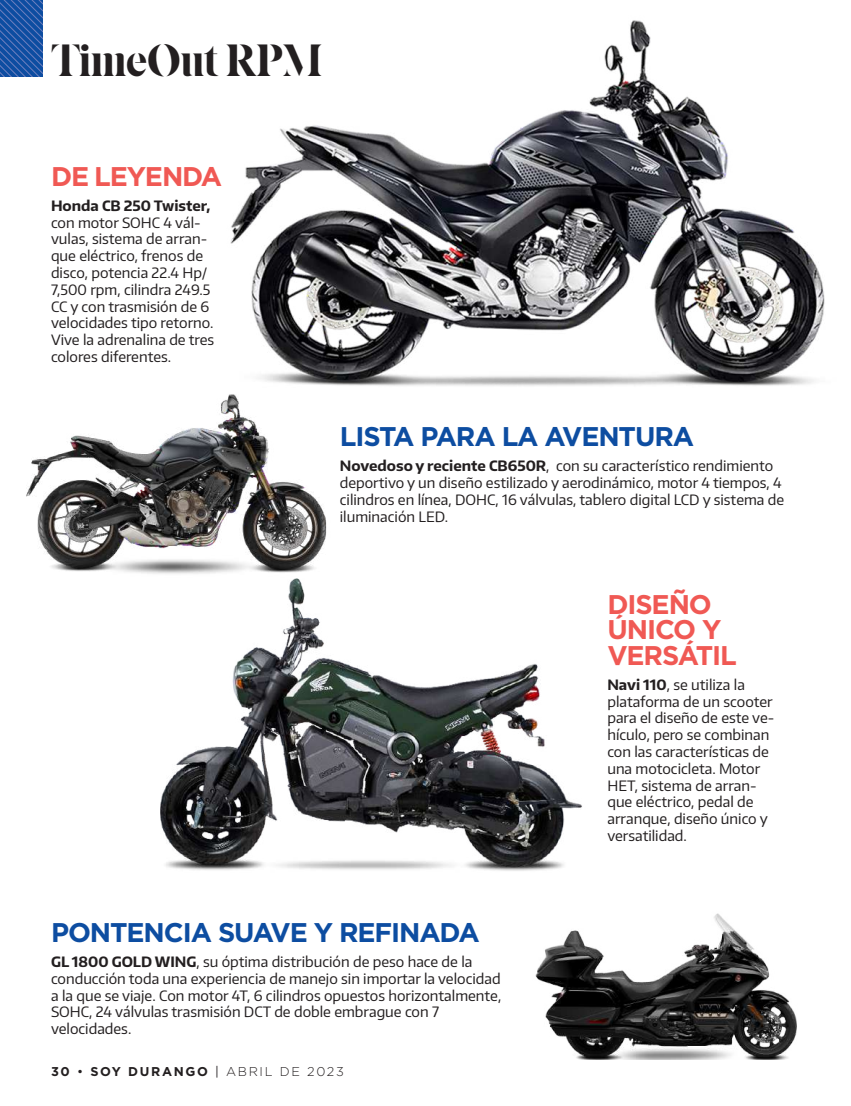
<style>
.page{position:relative;width:851px;height:1106px;background:#fff}
.page>*{position:absolute;margin:0;border:0;box-sizing:border-box;transform-origin:0 0}
.t1{font:45px "Eksell Display Stencil";letter-spacing:-.005em;color:#231f20}
.t2{font:700 27px "Gotham";letter-spacing:-.04em;color:#0d4da1}
.t3{font:700 27px/25.2px "Gotham";letter-spacing:-.04em;color:#f05954}
.t4{font:14.25px/16.8px "Encode Sans";color:#231f20}
.t5{font:700 14.25px "Encode Sans";color:#231f20}
.t6{font:700 12.75px "Gotham";letter-spacing:.13em;color:#231f20}
.s1{font-weight:700}
.s2{font-weight:400}
.s3{font-weight:300}
</style>
<div class="page">
<img style="left:230px;top:20px;width:595px;height:366px">
<img style="left:26px;top:377px;width:314px;height:196px">
<img style="left:137px;top:561px;width:445px;height:310px">
<img style="left:535px;top:913px;width:262px;height:146px">
<svg style="left:0;top:0;width:43px;height:76px;background:#2057a6"></svg>
<hr style="left:850px;top:0;width:1px;height:1106px;background:#fef2e3">
<h1 class="t1" style="left:51px;top:35px;width:273px">TimeOut RPM</h1>
<h2 class="t3" style="left:51px;top:163px;width:173px">DE LEYENDA</h2>
<p class="t5" style="left:51px;top:196px;width:161px">Honda CB 250 Twister,</p>
<p class="t4" style="left:51px;top:213px;width:165px">con motor SOHC 4 vál&shy;vulas, sistema de arran&shy;que eléctrico, frenos de disco, potencia 22.4 Hp/<br>7,500 rpm, cilindra 249.5<br>CC y con trasmisión de 6 velocidades tipo retorno.<br>Vive la adrenalina de tres colores diferentes.</p>
<h2 class="t2" style="left:340px;top:418px;width:356px">LISTA PARA LA AVENTURA</h2>
<p class="t4" style="left:340px;top:457px;width:446px"><span class="s1">Novedoso y reciente CB650R</span>, con su característico rendimiento deportivo y un diseño estilizado y aerodinámico, motor 4 tiempos, 4 cilindros en línea, DOHC, 16 válvulas, tablero digital LCD y sistema de iluminación LED.</p>
<h2 class="t3" style="left:607px;top:592px;width:131px">DISEÑO<br>ÚNICO Y<br>VERSÁTIL</h2>
<p class="t4" style="left:607px;top:675px;width:168px"><span class="s1">Navi 110</span>, se utiliza la plataforma de un scooter para el diseño de este ve&shy;hículo, pero se combinan con las características de una motocicleta. Motor<br>HET, sistema de arran&shy;que eléctrico, pedal de arranque, diseño único y versatilidad.</p>
<h2 class="t2" style="left:51px;top:914px;width:430px">PONTENCIA SUAVE Y REFINADA</h2>
<p class="t4" style="left:51px;top:952px;width:451px"><span class="s1">GL 1800 GOLD WING</span>, su óptima distribución de peso hace de la conducción toda una experiencia de manejo sin importar la velocidad a la que se viaje. Con motor 4T, 6 cilindros opuestos horizontalmente, SOHC, 24 válvulas trasmisión DCT de doble embrague con 7 velocidades.</p>
<p class="t6" style="left:51px;top:1063px;width:294px">30 <span class="s2">•</span> SOY DURANGO <span class="s2">|</span> <span class="s3">ABRIL DE 2023</span></p>
</div>
